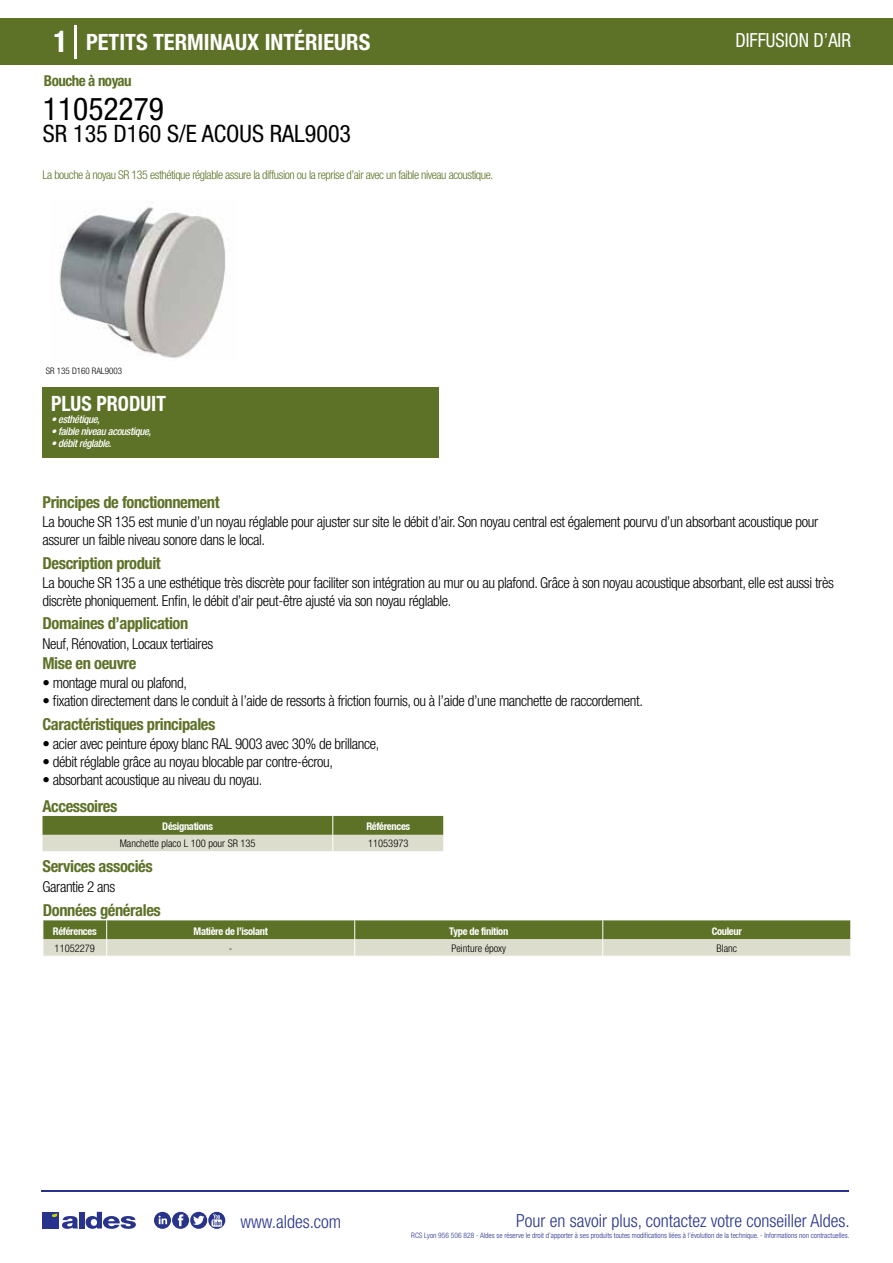
<style>
.page{position:relative;width:893px;height:1263px;background:#fff}
.page>*{position:absolute;margin:0;border:0;box-sizing:border-box;transform-origin:0 0}
.t1{font:condensed 31.5px "Helvetica Neue LT Std";color:#000}
.t2{font:condensed 24px "Helvetica Neue LT Std";color:#000}
.t3{font:700 condensed 22.5px "Helvetica Neue LT Std";color:#fff}
.t4{font:700 condensed 21px "Helvetica Neue";color:#fff;scale:.95 1}
.t5{font:condensed 19.5px "Helvetica Neue LT Std";color:#fff;scale:.95 1}
.t6{font:300 condensed 18px "Helvetica Neue";color:#28348b}
.t7{font:700 condensed 16.5px "Helvetica Neue LT Std";letter-spacing:-.025em;color:#5d7227}
.t8{font:300 condensed 15px/18px "Helvetica Neue LT Std";letter-spacing:-.025em;color:#000}
.t9{font:700 condensed 15px "Helvetica Neue LT Std";letter-spacing:-.035em;color:#5d7227}
.t10{font:300 condensed 12px "Helvetica Neue LT Std";letter-spacing:-.035em;color:#5d7227}
.t11{font:700 condensed 10.5px "Helvetica Neue";letter-spacing:-.03em;color:#fff}
.t12{font:300 condensed 10.5px "Helvetica Neue";color:#000}
.t13{font:italic 500 condensed 10.5px "Helvetica Neue";letter-spacing:-.03em;color:#fff}
.t14{font:300 condensed 9px "Helvetica Neue";color:#000}
.t15{font:300 condensed 7.5px "Helvetica Neue";color:#28348b}
.s1{font-size:30px}
</style>
<div class="page">
<div style="left:0;top:18px;width:893px;height:46px;background:#5d7227"></div>
<div style="left:43px;top:387px;width:396px;height:70px;background:#5d7227"></div>
<hr style="left:74px;top:25px;width:2px;height:33px;background:#fff">
<svg style="left:59px;top:202px;width:167px;height:156px"></svg>
<svg style="left:43px;top:816px;width:401px;height:35px;background:#98a474"></svg>
<svg style="left:43px;top:920px;width:808px;height:36px;background:#9ba678"></svg>
<hr style="left:41px;top:1190px;width:808px;height:1px;background:#28348b">
<svg style="left:154px;top:1212px;width:71px;height:17px"></svg>
<div style="left:42px;top:1212px;width:17px;height:16px;background:#28348b"></div>
<div style="left:79px;top:1212px;width:5px;height:16px;background:#28348b"></div>
<svg style="left:86px;top:1212px;width:50px;height:17px"></svg>
<svg style="left:52px;top:1213px;width:26px;height:16px"></svg>
<h3 class="t3" style="left:54px;top:28px;width:318px"><span class="s1">1</span> PETITS TERMINAUX INTÉRIEURS</h3>
<h3 class="t5" style="left:735px;top:29px;width:123px">DIFFUSION D’AIR</h3>
<p class="t9" style="left:44px;top:71px;width:89px">Bouche à noyau</p>
<h1 class="t1" style="left:43px;top:91px;width:122px">11052279</h1>
<h2 class="t2" style="left:43px;top:120px;width:310px">SR 135 D160 S/E ACOUS RAL9003</h2>
<p class="t10" style="left:43px;top:167px;width:452px">La bouche à noyau SR 135 esthétique réglable assure la diffusion ou la reprise d’air avec un faible niveau acoustique.</p>
<p class="t14" style="left:46px;top:365px;width:78px">SR 135 D160 RAL9003</p>
<p class="t14" style="left:46px;top:365px;width:51px">Bouche SR 135</p>
<h3 class="t4" style="left:51px;top:391px;width:122px">PLUS PRODUIT</h3>
<p class="t13" style="left:51px;top:413px;width:50px">• esthétique,</p>
<p class="t13" style="left:51px;top:425px;width:101px">• faible niveau acoustique,</p>
<p class="t13" style="left:51px;top:437px;width:62px">• débit réglable.</p>
<p class="t7" style="left:43px;top:492px;width:179px">Principes de fonctionnement</p>
<p class="t8" style="left:43px;top:513px;width:777px">La bouche SR 135 est munie d’un noyau réglable pour ajuster sur site le débit d’air. Son noyau central est également pourvu d’un absorbant acoustique pour assurer un faible niveau sonore dans le local.</p>
<p class="t8" style="left:43px;top:573px;width:793px">La bouche SR 135 a une esthétique très discrète pour faciliter son intégration au mur ou au plafond. Grâce à son noyau acoustique absorbant, elle est aussi très discrète phoniquement. Enfin, le débit d’air peut-être ajusté via son noyau réglable.</p>
<p class="t8" style="left:43px;top:634px;width:172px">Neuf, Rénovation, Locaux tertiaires</p>
<p class="t8" style="left:43px;top:674px;width:146px">• montage mural ou plafond,</p>
<p class="t8" style="left:43px;top:692px;width:602px">• fixation directement dans le conduit à l’aide de ressorts à friction fournis, ou à l’aide d’une manchette de raccordement.</p>
<p class="t7" style="left:43px;top:553px;width:120px">Description produit</p>
<p class="t7" style="left:43px;top:613px;width:147px">Domaines d’application</p>
<p class="t7" style="left:43px;top:653px;width:95px">Mise en oeuvre</p>
<p class="t7" style="left:43px;top:714px;width:174px">Caractéristiques principales</p>
<p class="t8" style="left:43px;top:734px;width:338px">• acier avec peinture époxy blanc RAL 9003 avec 30% de brillance,</p>
<p class="t8" style="left:43px;top:752px;width:292px">• débit réglable grâce au noyau blocable par contre-écrou,</p>
<p class="t8" style="left:43px;top:770px;width:221px">• absorbant acoustique au niveau du noyau.</p>
<p class="t7" style="left:43px;top:796px;width:76px">Accessoires</p>
<p class="t11" style="left:162px;top:820px;width:52px">Désignations</p>
<p class="t11" style="left:366px;top:820px;width:45px">Références</p>
<p class="t12" style="left:120px;top:837px;width:137px">Manchette placo L 100 pour SR 135</p>
<p class="t12" style="left:368px;top:837px;width:42px">11053973</p>
<p class="t7" style="left:43px;top:856px;width:112px">Services associés</p>
<p class="t8" style="left:43px;top:877px;width:74px">Garantie 2 ans</p>
<p class="t7" style="left:43px;top:900px;width:119px">Données générales</p>
<p class="t11" style="left:53px;top:925px;width:45px">Références</p>
<p class="t11" style="left:194px;top:925px;width:76px">Matière de l’isolant</p>
<p class="t11" style="left:449px;top:925px;width:60px">Type de finition</p>
<p class="t11" style="left:712px;top:925px;width:32px">Couleur</p>
<p class="t12" style="left:55px;top:942px;width:42px">11052279</p>
<p class="t12" style="left:229px;top:942px;width:5px">-</p>
<p class="t12" style="left:451px;top:942px;width:56px">Peinture époxy</p>
<p class="t12" style="left:716px;top:942px;width:22px">Blanc</p>
<p class="t6" style="left:240px;top:1211px;width:102px">www.aldes.com</p>
<p class="t6" style="left:516px;top:1211px;width:335px">Pour en savoir plus, contactez votre conseiller Aldes.</p>
<p class="t15" style="left:411px;top:1230px;width:440px">RCS Lyon 956 506 828 - Aldes se réserve le droit d’apporter à ses produits toutes modifications liées à l’évolution de la technique. - Informations non contractuelles.</p>
</div>
